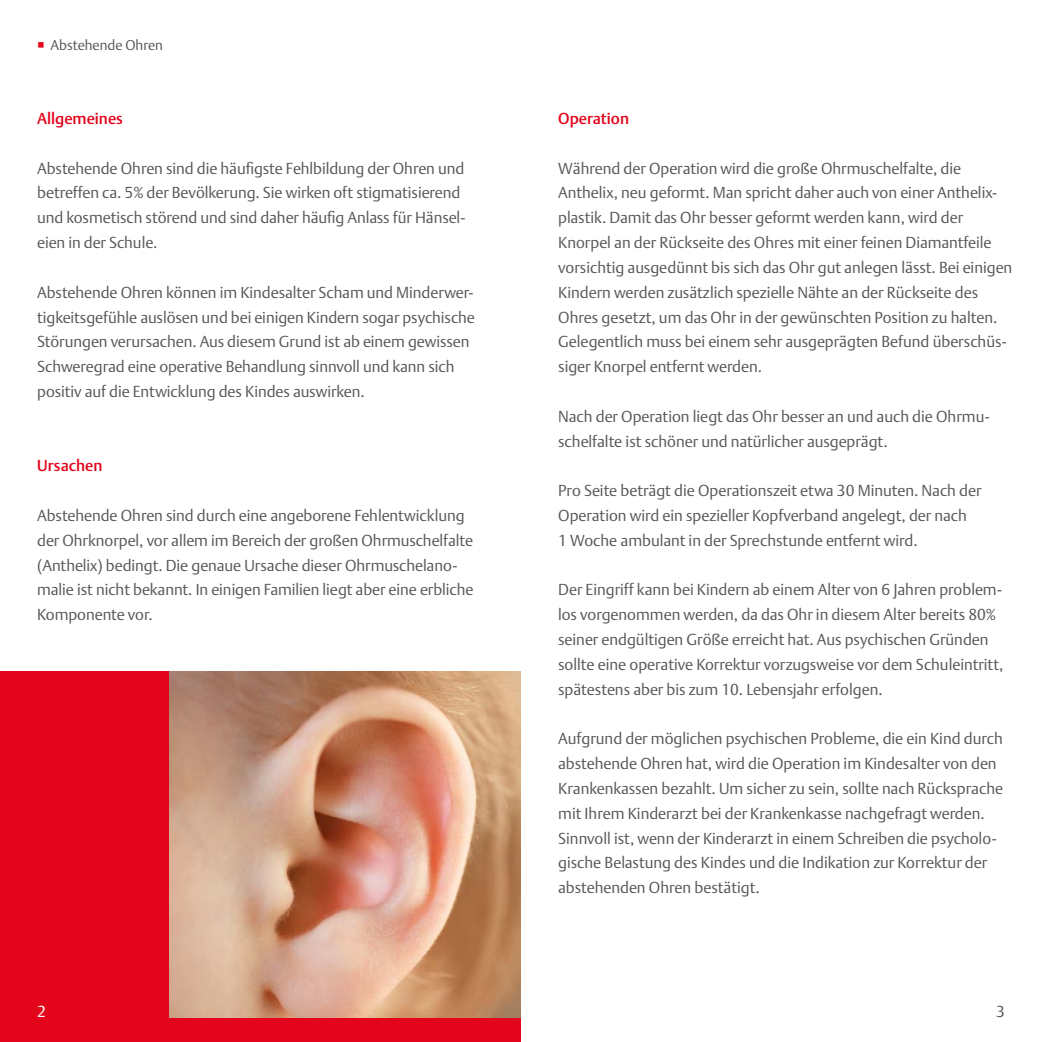
<style>
.page{position:relative;width:1042px;height:1042px;background:#fff}
.page>*{position:absolute;margin:0;border:0;box-sizing:border-box;transform-origin:0 0}
.t1{font:300 15.75px/24.8px "DTL Argo T";letter-spacing:-.005em;color:#555759}
.t2{font:500 15.75px "DTL Argo T";color:#e3051b}
.t3{font:300 15.75px "DTL Argo T";color:#fff}
.t4{font:300 14px "DTL Argo T";color:#555759}
.s1{color:#e3051b}
</style>
<div class="page">
<div style="left:0;top:670px;width:521px;height:372px;background:#e3051b"></div>
<img style="left:169px;top:670px;width:352px;height:347px">
<p class="t4" style="left:37px;top:36px;width:127px"><span class="s1">○</span> Abstehende Ohren</p>
<p class="t2" style="left:37px;top:109px;width:87px">Allgemeines</p>
<p class="t1" style="left:37px;top:155px;width:430px">Abstehende Ohren sind die häufigste Fehlbildung der Ohren und betreffen ca. 5% der Bevölkerung. Sie wirken oft stigmatisierend und kosmetisch störend und sind daher häufig Anlass für Hänsel&shy;eien in der Schule.</p>
<p class="t1" style="left:37px;top:280px;width:439px">Abstehende Ohren können im Kindesalter Scham und Minderwer&shy;tigkeitsgefühle auslösen und bei einigen Kindern sogar psychische Störungen verursachen. Aus diesem Grund ist ab einem gewissen Schweregrad eine operative Behandlung sinnvoll und kann sich positiv auf die Entwicklung des Kindes auswirken.</p>
<p class="t2" style="left:37px;top:456px;width:67px">Ursachen</p>
<p class="t1" style="left:37px;top:503px;width:438px">Abstehende Ohren sind durch eine angeborene Fehlentwicklung der Ohrknorpel, vor allem im Bereich der großen Ohrmuschelfalte (Anthelix) bedingt. Die genaue Ursache dieser Ohrmuschelano&shy;malie ist nicht bekannt. In einigen Familien liegt aber eine erbliche Komponente vor.</p>
<p class="t3" style="left:37px;top:1002px;width:10px">2</p>
<p class="t2" style="left:558px;top:109px;width:72px">Operation</p>
<p class="t1" style="left:558px;top:155px;width:456px">Während der Operation wird die große Ohrmuschelfalte, die Anthelix, neu geformt. Man spricht daher auch von einer Anthelix&shy;plastik. Damit das Ohr besser geformt werden kann, wird der Knorpel an der Rückseite des Ohres mit einer feinen Diamantfeile vorsichtig ausgedünnt bis sich das Ohr gut anlegen lässt. Bei einigen Kindern werden zusätzlich spezielle Nähte an der Rückseite des Ohres gesetzt, um das Ohr in der gewünschten Position zu halten.<br>Gelegentlich muss bei einem sehr ausgeprägten Befund überschüs&shy;siger Knorpel entfernt werden.</p>
<p class="t1" style="left:558px;top:404px;width:433px">Nach der Operation liegt das Ohr besser an und auch die Ohrmu&shy;schelfalte ist schöner und natürlicher ausgeprägt.</p>
<p class="t1" style="left:558px;top:478px;width:425px">Pro Seite beträgt die Operationszeit etwa 30 Minuten. Nach der<br>Operation wird ein spezieller Kopfverband angelegt, der nach<br>1 Woche ambulant in der Sprechstunde entfernt wird.</p>
<p class="t1" style="left:558px;top:577px;width:447px">Der Eingriff kann bei Kindern ab einem Alter von 6 Jahren problem&shy;los vorgenommen werden, da das Ohr in diesem Alter bereits 80% seiner endgültigen Größe erreicht hat. Aus psychischen Gründen sollte eine operative Korrektur vorzugsweise vor dem Schuleintritt, spätestens aber bis zum 10. Lebensjahr erfolgen.</p>
<p class="t1" style="left:558px;top:726px;width:446px">Aufgrund der möglichen psychischen Probleme, die ein Kind durch abstehende Ohren hat, wird die Operation im Kindesalter von den Krankenkassen bezahlt. Um sicher zu sein, sollte nach Rücksprache mit Ihrem Kinderarzt bei der Krankenkasse nachgefragt werden.<br>Sinnvoll ist, wenn der Kinderarzt in einem Schreiben die psycholo&shy;gische Belastung des Kindes und die Indikation zur Korrektur der abstehenden Ohren bestätigt.</p>
<p class="t1" style="left:996px;top:999px;width:10px">3</p>
</div>
